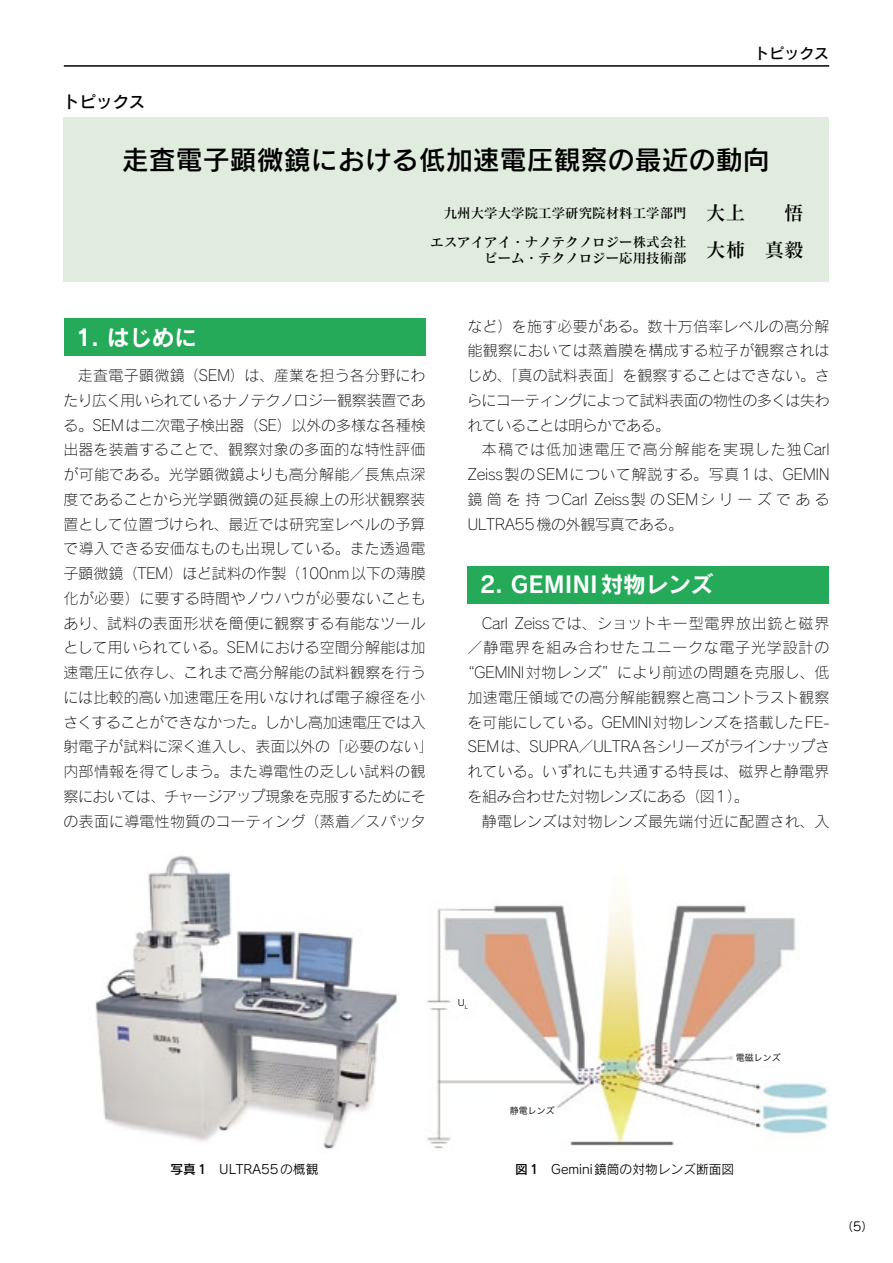
<style>
.page{position:relative;width:893px;height:1263px;background:#fff}
.page>*{position:absolute;margin:0;border:0;box-sizing:border-box;transform-origin:0 0}
.t1{font:27px "Rodin Pro DB 90 pv RKSJ H";color:#000}
.t2{font:22.5px "Rodin Pro B";color:#fff}
.t3{font:19.5px "Matisse Pro DB 90 pv RKSJ H";color:#000}
.t4{font:16.5px "Rodin Pro DB 90 pv RKSJ H";color:#000}
.t5{font:15px/24.8px "Rodin Pro L";color:#000;text-align:justify}
.t6{font:15px "Rodin Pro L";letter-spacing:-.03em;color:#000}
.t7{font:15px "Rodin Pro L";letter-spacing:.04em;color:#000}
.t8{font:15px "Rodin Pro L";letter-spacing:.05em;color:#000}
.t9{font:15px "Rodin Pro DB";color:#000}
.t10{font:13.5px/16.5px "Matisse Pro DB 90 pv RKSJ H";color:#000;text-align:right}
.t11{font:12.75px "Rodin Pro M";color:#000}
.t12{font:12px "Rodin Pro L";color:#000}
.t13{font:9px "Hira Kaku Pro W3";color:#000}
.s1{font-size:19.5px}
.s2{font-family:"Rodin Pro DB"}
</style>
<div class="page">
<hr style="left:64px;top:65px;width:765px;height:2px;background:#000">
<div style="left:64px;top:318px;width:361px;height:38px;background:#24aa58"></div>
<div style="left:468px;top:566px;width:361px;height:37px;background:#24aa58"></div>
<div style="left:64px;top:118px;width:765px;height:164px;background:#e0ecde"></div>
<img style="left:95px;top:855px;width:303px;height:294px">
<img style="left:427px;top:896px;width:402px;height:253px">
<div style="left:735px;top:1046px;width:45px;height:20px;background:#fff"></div>
<div style="left:509px;top:1099px;width:45px;height:20px;background:#fff"></div>
<div style="left:457px;top:992px;width:13px;height:19px;background:#fff"></div>
<p class="t9" style="left:754px;top:43px;width:76px">トピックス</p>
<p class="t4" style="left:63px;top:91px;width:84px">トピックス</p>
<h1 class="t1" style="left:122px;top:142px;width:650px">走査電子顕微鏡における低加速電圧観察の最近の動向</h1>
<p class="t10" style="left:444px;top:204px;width:361px">九州大学大学院工学研究院材料工学部門 <span class="s1">大上　　悟</span></p>
<h3 class="t3" style="left:706px;top:237px;width:99px">大柿　真毅</h3>
<p class="t10" style="left:430px;top:233px;width:258px">エスアイアイ・ナノテクノロジー株式会社ビーム・テクノロジー応用技術部</p>
<h2 class="t2" style="left:76px;top:322px;width:123px">1. はじめに</h2>
<p class="t5" style="left:63px;top:363px;width:372px;text-align:center">走査電子顕微鏡（SEM）は、産業を担う各分野にわ<br>たり広く用いられているナノテクノロジー観察装置である。SEMは二次電子検出器（SE）以外の多様な各種検出器を装着することで、観察対象の多面的な特性評価が可能である。光学顕微鏡よりも高分解能／長焦点深度であることから光学顕微鏡の延長線上の形状観察装置として位置づけられ、最近では研究室レベルの予算で導入できる安価なものも出現している。また透過電子顕微鏡（TEM）ほど試料の作製（100nm以下の薄膜化が必要）に要する時間やノウハウが必要ないこともあり、試料の表面形状を簡便に観察する有能なツールとして用いられている。SEMにおける空間分解能は加速電圧に依存し、これまで高分解能の試料観察を行うには比較的高い加速電圧を用いなければ電子線径を小さくすることができなかった。しかし高加速電圧では入射電子が試料に深く進入し、表面以外の「必要のない」内部情報を得てしまう。また導電性の乏しい試料の観察においては、チャージアップ現象を克服するためにその表面に導電性物質のコーティング（蒸着／スパッタ</p>
<p class="t5" style="left:467px;top:313px;width:364px">など）を施す必要がある。数十万倍率レベルの高分解能観察においては蒸着膜を構成する粒子が観察されはじめ、「真の試料表面」を観察することはできない。さらにコーティングによって試料表面の物性の多くは失われていることは明らかである。</p>
<p class="t5" style="left:467px;top:437px;width:364px;text-indent:14px">本稿では低加速電圧で高分解能を実現した独Carl Zeiss製のSEMについて解説する。写真１は、GEMIN鏡筒を持つCarl Zeiss製のSEMシリーズであるULTRA55機の外観写真である。</p>
<h2 class="t2" style="left:480px;top:570px;width:235px">2. GEMINI対物レンズ</h2>
<p class="t7" style="left:482px;top:613px;width:349px">Carl Zeissでは、ショットキー型電界放出銃と磁界</p>
<p class="t8" style="left:468px;top:638px;width:363px">／静電界を組み合わせたユニークな電子光学設計の</p>
<p class="t5" style="left:460px;top:660px;width:371px">“GEMINI対物レンズ”により前述の問題を克服し、低</p>
<p class="t5" style="left:468px;top:684px;width:363px">加速電圧領域での高分解能観察と高コントラスト観察</p>
<p class="t5" style="left:467px;top:709px;width:364px">を可能にしている。GEMINI対物レンズを搭載したFE-</p>
<p class="t6" style="left:468px;top:737px;width:364px">SEMは、SUPRA／ULTRA各シリーズがラインナップさ</p>
<p class="t5" style="left:467px;top:759px;width:363px">れている。いずれにも共通する特長は、磁界と静電界</p>
<p class="t6" style="left:467px;top:787px;width:283px">を組み合わせた対物レンズにある（図１）。</p>
<p class="t5" style="left:482px;top:808px;width:349px">静電レンズは対物レンズ最先端付近に配置され、入</p>
<p class="t11" style="left:171px;top:1161px;width:149px"><span class="s2">写真1</span>　ULTRA55の概観</p>
<p class="t13" style="left:458px;top:994px;width:12px">U<sub>L</sub></p>
<p class="t13" style="left:510px;top:1102px;width:46px">静電レンズ</p>
<p class="t13" style="left:736px;top:1049px;width:46px">電磁レンズ</p>
<p class="t11" style="left:515px;top:1161px;width:221px"><span class="s2">図1</span>　Gemini鏡筒の対物レンズ断面図</p>
<p class="t12" style="left:841px;top:1219px;width:34px">（5）</p>
</div>
